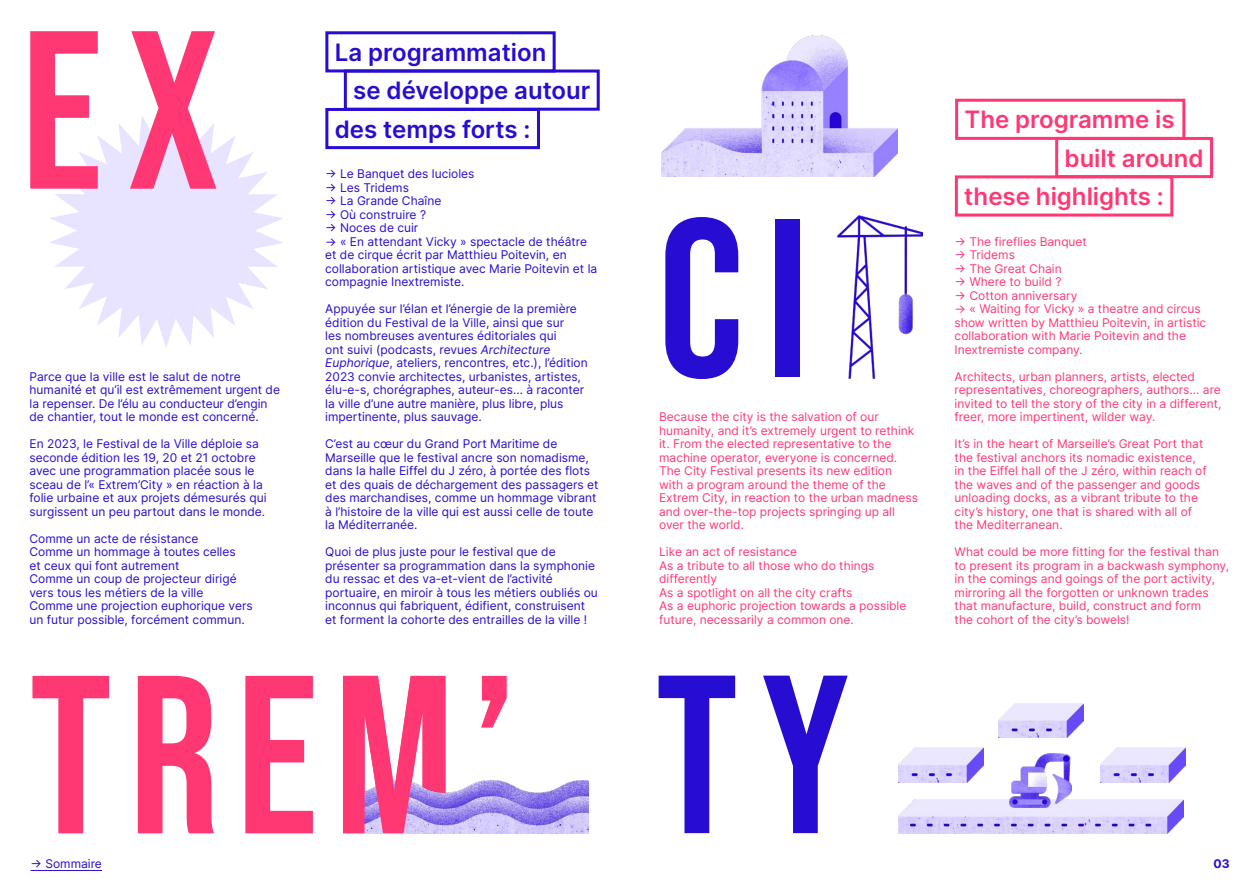
<style>
.page{position:relative;width:1259px;height:893px;background:#fff}
.page>*{position:absolute;margin:0;border:0;box-sizing:border-box;transform-origin:0 0}
.t1{font:700 225px "Bebas Neue Pro";letter-spacing:.075em;color:#ff3874}
.t2{font:700 225px "Bebas Neue Pro";color:#260dd1}
.t3{font:600 24px "Inter";color:#260dd1}
.t4{font:600 24px "Inter";color:#ff3874}
.t5{font:12px/13.5px "Inter";color:#260dd1}
.t6{font:12px/13.5px "Inter";color:#ff3874}
.t7{font:700 12px "Inter";color:#260dd1}
.s1{font-style:italic}
</style>
<div class="page">
<img style="left:541px;top:828px;width:48px;height:6px">
<svg style="left:50px;top:113px;width:233px;height:235px;fill:#e8e3ff"></svg>
<div style="left:325px;top:31px;width:230px;height:41px;border:3px solid #260dd1"></div>
<div style="left:955px;top:99px;width:230px;height:41px;border:3px solid #ff3874"></div>
<div style="left:344px;top:70px;width:256px;height:41px;border:3px solid #260dd1"></div>
<div style="left:1055px;top:137px;width:158px;height:41px;border:3px solid #ff3874"></div>
<div style="left:325px;top:108px;width:215px;height:41px;border:3px solid #260dd1"></div>
<div style="left:955px;top:175px;width:218px;height:42px;border:3px solid #ff3874"></div>
<img style="left:661px;top:36px;width:237px;height:140px">
<img style="left:421px;top:780px;width:167px;height:53px">
<img style="left:837px;top:216px;width:85px;height:162px">
<img style="left:898px;top:799px;width:285px;height:34px">
<img style="left:1009px;top:753px;width:62px;height:54px">
<img style="left:898px;top:748px;width:85px;height:34px">
<img style="left:998px;top:703px;width:85px;height:34px">
<img style="left:1100px;top:748px;width:85px;height:34px">
<svg style="left:343px;top:676px;width:78px;height:157px"></svg>
<hr style="left:31px;top:870px;width:71px;height:1px;background:#260dd1">
<h1 class="t1" style="left:21px;top:-18px;width:199px">EX</h1>
<p class="t5" style="left:30px;top:369px;width:252px">Parce que la ville est le salut de notre humanité et qu’il est extrêmement urgent de la repenser. De l’élu au conducteur d’engin de chantier, tout le monde est concerné.</p>
<p class="t5" style="left:30px;top:437px;width:239px">En 2023, le Festival de la Ville déploie sa seconde édition les 19, 20 et 21 octobre avec une programmation placée sous le sceau de l’« Extrem’City » en réaction à la folie urbaine et aux projets démesurés qui surgissent un peu partout dans le monde.</p>
<p class="t5" style="left:30px;top:531px;width:225px">Comme un acte de résistance<br>Comme un hommage à toutes celles<br>et ceux qui font autrement<br>Comme un coup de projecteur dirigé vers tous les métiers de la ville<br>Comme une projection euphorique vers un futur possible, forcément commun.</p>
<h2 class="t3" style="left:335px;top:35px;width:213px">La programmation</h2>
<h2 class="t3" style="left:353px;top:73px;width:239px">se développe autour</h2>
<h2 class="t3" style="left:335px;top:111px;width:197px">des temps forts :</h2>
<p class="t5" style="left:325px;top:167px;width:151px">→ Le Banquet des lucioles</p>
<p class="t5" style="left:325px;top:180px;width:85px">→ Les Tridems</p>
<p class="t5" style="left:325px;top:194px;width:118px">→ La Grande Chaîne</p>
<p class="t5" style="left:325px;top:207px;width:102px">→ Où construire ?</p>
<p class="t5" style="left:325px;top:221px;width:95px">→ Noces de cuir</p>
<p class="t5" style="left:325px;top:234px;width:273px">→ « En attendant Vicky » spectacle de théâtre et de cirque écrit par Matthieu Poitevin, en collaboration artistique avec Marie Poitevin et la compagnie Inextremiste.</p>
<p class="t5" style="left:325px;top:302px;width:264px">Appuyée sur l’élan et l’énergie de la première édition du Festival de la Ville, ainsi que sur<br>les nombreuses aventures éditoriales qui<br>ont suivi (podcasts, revues <span class="s1">Architecture Euphorique</span>, ateliers, rencontres, etc.), l’édition 2023 convie architectes, urbanistes, artistes, élu-e-s, chorégraphes, auteur-es... à raconter la ville d’une autre manière, plus libre, plus impertinente, plus sauvage.</p>
<p class="t5" style="left:325px;top:437px;width:275px">C’est au cœur du Grand Port Maritime de Marseille que le festival ancre son nomadisme, dans la halle Eiffel du J zéro, à portée des flots et des quais de déchargement des passagers et des marchandises, comme un hommage vibrant à l’histoire de la ville qui est aussi celle de toute la Méditerranée.</p>
<p class="t5" style="left:325px;top:545px;width:274px">Quoi de plus juste pour le festival que de présenter sa programmation dans la symphonie du ressac et des va-et-vient de l’activité portuaire, en miroir à tous les métiers oubliés ou inconnus qui fabriquent, édifient, construisent et forment la cohorte des entrailles de la ville !</p>
<h1 class="t1" style="left:30px;top:627px;width:488px">TREM’</h1>
<p class="t5" style="left:31px;top:857px;width:73px">-&gt; Sommaire</p>
<h1 class="t2" style="left:658px;top:170px;width:153px">CI</h1>
<p class="t6" style="left:659px;top:410px;width:260px">Because the city is the salvation of our humanity, and it’s extremely urgent to rethink it. From the elected representative to the machine operator, everyone is concerned.<br>The City Festival presents its new edition with a program around the theme of the Extrem City, in reaction to the urban madness and over-the-top projects springing up all over the world.</p>
<p class="t6" style="left:659px;top:545px;width:249px">Like an act of resistance<br>As a tribute to all those who do things differently<br>As a spotlight on all the city crafts<br>As a euphoric projection towards a possible future, necessarily a common one.</p>
<h1 class="t2" style="left:656px;top:626px;width:195px">TY</h1>
<h2 class="t4" style="left:964px;top:102px;width:212px">The programme is</h2>
<h2 class="t4" style="left:1064px;top:140px;width:141px">built around</h2>
<h2 class="t4" style="left:964px;top:179px;width:201px">these highlights :</h2>
<p class="t6" style="left:954px;top:234px;width:134px">→ The fireflies Banquet</p>
<p class="t6" style="left:954px;top:248px;width:62px">→ Tridems</p>
<p class="t6" style="left:954px;top:261px;width:109px">→ The Great Chain</p>
<p class="t6" style="left:954px;top:275px;width:108px">→ Where to build ?</p>
<p class="t6" style="left:954px;top:288px;width:124px">→ Cotton anniversary</p>
<p class="t6" style="left:954px;top:302px;width:253px">→ « Waiting for Vicky » a theatre and circus show written by Matthieu Poitevin, in artistic collaboration with Marie Poitevin and the Inextremiste company.</p>
<p class="t6" style="left:954px;top:369px;width:268px">Architects, urban planners, artists, elected representatives, choreographers, authors... are invited to tell the story of the city in a different, freer, more impertinent, wilder way.</p>
<p class="t6" style="left:954px;top:437px;width:253px">It’s in the heart of Marseille’s Great Port that the festival anchors its nomadic existence, in the Eiffel hall of the J zéro, within reach of the waves and of the passenger and goods unloading docks, as a vibrant tribute to the city’s history, one that is shared with all of the Mediterranean.</p>
<p class="t6" style="left:954px;top:545px;width:276px">What could be more fitting for the festival than to present its program in a backwash symphony, in the comings and goings of the port activity, mirroring all the forgotten or unknown trades that manufacture, build, construct and form<br>the cohort of the city’s bowels!</p>
<p class="t7" style="left:1213px;top:855px;width:18px">03</p>
</div>
